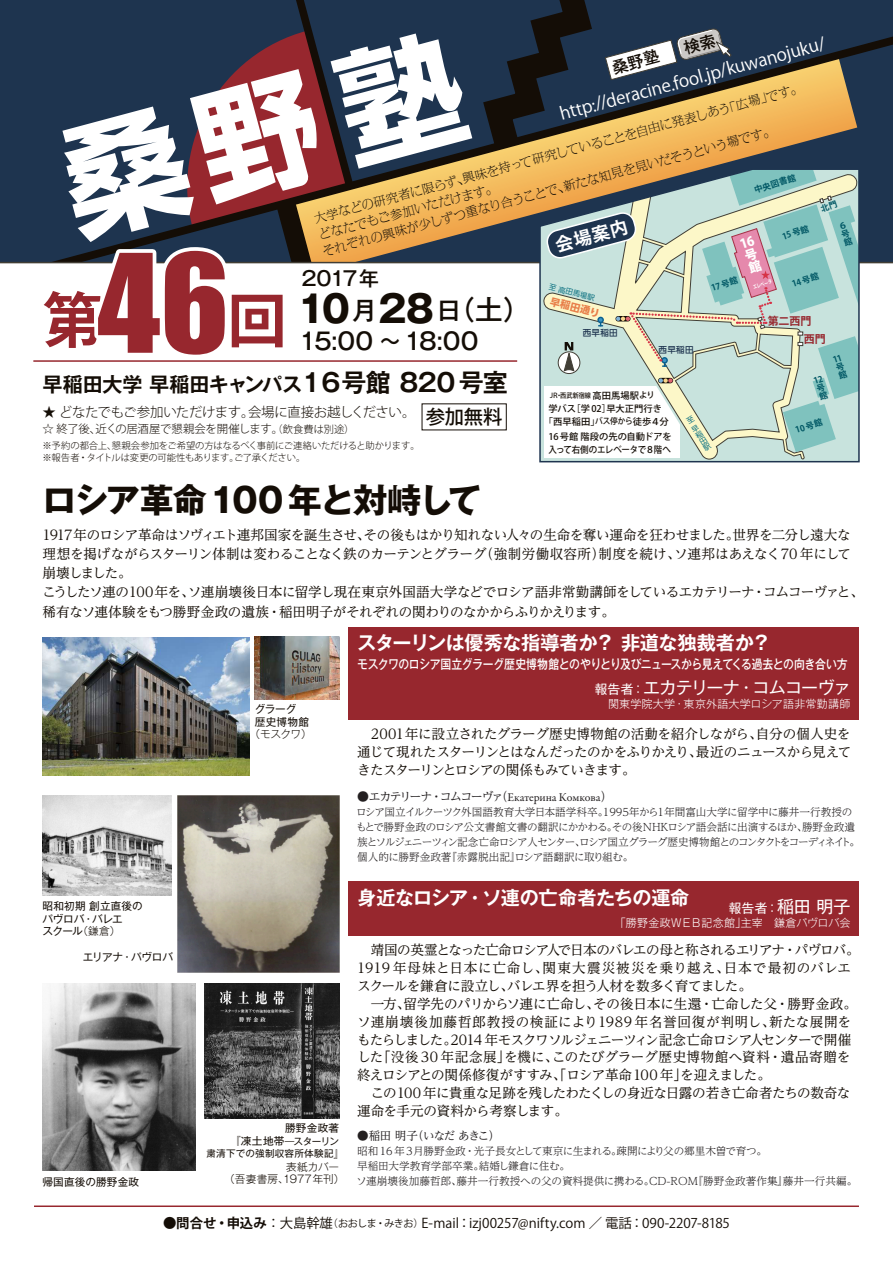
<style>
.page{position:relative;width:893px;height:1263px;background:#fff}
.page>*{position:absolute;margin:0;border:0;box-sizing:border-box;transform-origin:0 0}
.t1{font:126.45px "Impact";color:#97272e}
.t2{font:700 59.85px "Koz Go Pro";color:#97272e}
.t3{font:700 37.35px "Gothic MB101 Pr 6 N";color:#140d06}
.t4{font:700 34.05px "Gothic MB101 Pr 6 N";letter-spacing:-.04em;color:#140d06}
.t5{font:500 23.4px "Gothic MB101 Pr 6 N";letter-spacing:-.05em;color:#140d06}
.t6{font:700 20.1px "Gothic MB101 Pr 6 N De";letter-spacing:-.01em;color:#140d06}
.t7{font:500 19.95px "Gothic MB101 Pr 6 N";letter-spacing:-.05em;color:#140d06}
.t8{font:500 19.35px "Koz Go Pro";color:#140d06}
.t9{font:700 19.2px "Gothic MB101 Pr 6 N De";letter-spacing:-.025em;color:#fff}
.t10{font:700 17.85px "Koz Go Pro";color:#fff}
.t11{font:17.4px "Koz Go Pro";color:#fff}
.t12{font:16.95px "Gothic MB101 Pr 6 N";letter-spacing:-.05em;color:#fff}
.t13{font:13.65px/17.9px "UD Reimin Pr 6 N";letter-spacing:-.035em;color:#140d06}
.t14{font:300 13.5px "Koz Go Pro";letter-spacing:-.035em;color:#140d06}
.t15{font:13.35px "Koz Go Pro";color:#140d06}
.t16{font:500 12.75px "Gothic MB101 Pr 6 N";letter-spacing:-.035em;color:#fff;scale:.85 1}
.t17{font:12.75px "Gothic MB101 Pr 6 N";color:#fff}
.t18{font:800 12.75px/12.8px "Koz Go Pro";color:#fff}
.t19{font:300 11.85px/17px "M News M Pro";color:#140d06}
.t20{font:11.85px "UD Reimin Pr 6 N";letter-spacing:-.125em;color:#231f20}
.t21{font:11.55px "UD Reimin Pr 6 N";letter-spacing:-.095em;color:#231f20}
.t22{font:300 11.4px "Koz Go Pro";letter-spacing:-.03em;color:#140d06}
.t23{font:300 11.1px "Gothic MB101 Pr 6 N";letter-spacing:.015em;color:#fff}
.t24{font:300 11.1px "Gothic MB101 Pr 6 N";letter-spacing:-.005em;color:#fff}
.t25{font:700 10.95px "Koz Go Pro";color:#97272e}
.t26{font:300 10.65px/14.9px "UD Reimin Pr 6 N";letter-spacing:-.06em;color:#231f20}
.t27{font:300 10.65px/14.9px "UD Reimin Pr 6 N";color:#231f20}
.t28{font:10.65px/12.8px "Gothic MB101 Pr 6 N";letter-spacing:.005em;color:#140d06}
.t29{font:300 10.65px/12.8px "Gothic MB101 Pr 6 N";letter-spacing:-.005em;color:#140d06}
.t30{font:10.65px "Gothic MB101 Pr 6 N";letter-spacing:-.03em;color:#140d06}
.t31{font:700 10.05px "UD Shin Go Pr 6 N";color:#e87f4a}
.t32{font:9.6px/12.8px "Gothic MB101 Pr 6 N";letter-spacing:.02em;color:#140d06}
.t33{font:300 9.3px/12.6px "Koz Go Pro";letter-spacing:-.025em;color:#140d06}
.t34{font:500 9.3px/12.9px "Koz Go Pro";letter-spacing:-.005em;color:#140d06;text-align:center}
.t35{font:700 8.55px/8.6px "Koz Go Pro";color:#015865}
.t36{font:500 8.55px "UD Shin Go Pr 6 N";letter-spacing:.03em;color:#1e344f}
.t37{font:7.35px "UD Shin Go Pr 6 N";color:#117483}
.t38{font:500 6.9px "Koz Go Pro";letter-spacing:.005em;color:#140d06;scale:.88 1}
.t39{font:700 5.55px "Koz Go Pro";color:#fff;scale:.75 1}
.s1{font-weight:500;font-size:24.9px}
.s2{font-weight:500;font-size:27.45px}
.s3{font-size:25.05px}
.s4{font-size:9.3px}
.s5{font-size:8.25px}
.s6{font-size:10.2px}
.s7{font-size:12.75px}
.s8{font-weight:300}
.s9{font-size:10.65px}
.s10{font-family:"Garamond Premr Pro"}
.s11{font-size:16.95px}
.s12{font-weight:700}
.s13{font-size:10.05px}
</style>
<div class="page">
<div style="left:0;top:0;width:893px;height:263px;background:#1e344f"></div>
<svg style="left:539px;top:168px;width:321px;height:295px"></svg>
<svg style="left:91px;top:0;width:262px;height:264px;background:#404c59"></svg>
<hr style="left:33px;top:360px;width:484px;height:2px;background:#97272e">
<hr style="left:34px;top:1205px;width:825px;height:2px;background:#97272e">
<div style="left:349px;top:627px;width:510px;height:93px;background:#97272e"></div>
<div style="left:349px;top:881px;width:510px;height:55px;background:#97272e"></div>
<img style="left:43px;top:637px;width:206px;height:139px">
<img style="left:255px;top:636px;width:84px;height:63px">
<img style="left:178px;top:796px;width:161px;height:176px">
<img style="left:43px;top:796px;width:128px;height:99px">
<img style="left:43px;top:984px;width:153px;height:186px">
<img style="left:205px;top:984px;width:134px;height:134px">
<svg style="left:52px;top:24px;width:416px;height:221px;background:#4f3e46"></svg>
<svg style="left:468px;top:0;width:391px;height:452px;background:#a0a598"></svg>
<p class="t11" style="left:557px;top:103px;width:276px;rotate:-15deg">http://deracine.fool.jp/kuwanojuku/</p>
<p class="t19" style="left:312px;top:210px;width:506px;rotate:-15deg">大学などの研究者に限らず、興味を持って研究していることを自由に発表しあう「広場」です。どなたでもご参加いただけます。</p>
<p class="t19" style="left:321px;top:243px;width:469px;rotate:-15deg">それぞれの興味が少しずつ重なり合うことで、新たな知見を見いだそうという場です。</p>
<p class="t35" style="left:753px;top:187px;width:45px;rotate:-18deg">中央図書館</p>
<h3 class="t10" style="left:553px;top:234px;width:75px;rotate:-15deg">会場案内</h3>
<p class="t35" style="left:781px;top:233px;width:29px;rotate:-18deg">15 号館</p>
<p class="t18" style="left:739px;top:239px;width:16px;rotate:-18deg">16号館</p>
<h1 class="t1" style="left:97px;top:205px;width:133px">46</h1>
<h3 class="t7" style="left:302px;top:262px;width:79px">2017年</h3>
<h3 class="t3" style="left:297px;top:278px;width:235px">10<span class="s1">月</span>28<span class="s1">日</span><span class="s2">（土）</span></h3>
<h3 class="t5" style="left:299px;top:322px;width:181px">15:00 ～18:00</h3>
<p class="t35" style="left:791px;top:281px;width:29px;rotate:-18deg">14 号館</p>
<p class="t35" style="left:710px;top:285px;width:29px;rotate:-18deg">17号館</p>
<p class="t39" style="left:752px;top:284px;width:28px;rotate:-18deg">エレベータ</p>
<p class="t37" style="left:551px;top:281px;width:49px;rotate:15deg">至 高田馬場駅</p>
<h2 class="t2" style="left:43px;top:282px;width:246px">第　 回</h2>
<h3 class="t6" style="left:43px;top:367px;width:467px">早稲田大学 早稲田キャンパス<span class="s3">１６号館 820号室</span></h3>
<p class="t31" style="left:552px;top:293px;width:52px;rotate:14deg">早稲田通り</p>
<p class="t36" style="left:583px;top:326px;width:36px">西早稲田</p>
<p class="t25" style="left:768px;top:314px;width:45px">第二西門</p>
<p class="t25" style="left:804px;top:332px;width:24px">西門</p>
<p class="t36" style="left:659px;top:342px;width:36px">西早稲田</p>
<p class="t35" style="left:832px;top:356px;width:11px;rotate:-18deg">11号館</p>
<p class="t35" style="left:813px;top:377px;width:11px;rotate:-18deg">12号館</p>
<p class="t38" style="left:548px;top:391px;width:122px">ＪＲ・西武新宿線 <span class="s4">高田馬場駅</span><span class="s5">より</span></p>
<p class="t34" style="left:544px;top:402px;width:126px">学バス［学 02］早大正門行き「西早稲田」<span class="s5">バス停から</span>徒歩４分</p>
<p class="t34" style="left:548px;top:430px;width:125px;text-align:left">16号館 階段の先の自動ドアを入って右側のエレベータで８階へ</p>
<p class="t14" style="left:43px;top:403px;width:375px">★ どなたでもご参加いただけます。会場に直接お越しください。</p>
<p class="t22" style="left:43px;top:421px;width:314px">☆ 終了後、近くの居酒屋で懇親会を開催します。<span class="s6">（飲食費は別途）</span></p>
<p class="t33" style="left:43px;top:439px;width:379px">※予約の都合上、懇親会参加をご希望の方はなるべく事前にご連絡いただけると助かります。※報告者・タイトルは変更の可能性もあります。ご了承ください。</p>
<h3 class="t8" style="left:426px;top:405px;width:78px">参加無料</h3>
<p class="t35" style="left:794px;top:427px;width:29px;rotate:-18deg">10 号館</p>
<h3 class="t4" style="left:43px;top:471px;width:440px">ロシア革命100 年と対峙して</h3>
<p class="t13" style="left:43px;top:525px;width:823px;line-height:19.2px">1917年のロシア革命はソヴィエト連邦国家を誕生させ、その後もはかり知れない人々の生命を奪い運命を狂わせました。世界を二分し遠大な理想を掲げながらスターリン体制は変わることなく鉄のカーテンとグラーグ（強制労働収容所）制度を続け、ソ連邦はあえなく70 年にして崩壊しました。<br>こうしたソ連の100年を、ソ連崩壊後日本に留学し現在東京外国語大学などでロシア語非常勤講師をしているエカテリーナ・コムコーヴァと、稀有なソ連体験をもつ勝野金政の遺族・稲田明子がそれぞれの関わりのなかからふりかえります。</p>
<h3 class="t9" style="left:357px;top:627px;width:415px">スターリンは優秀な指導者か？ 非道な独裁者か？</h3>
<p class="t16" style="left:357px;top:654px;width:578px">モスクワのロシア国立グラーグ歴史博物館とのやりとり及びニュースから見えてくる過去との向き合い方</p>
<p class="t12" style="left:595px;top:673px;width:257px"><span class="s7">報告者：</span>エカテリーナ・コムコーヴァ</p>
<p class="t23" style="left:608px;top:695px;width:244px">関東学院大学・東京外語大学ロシア語非常勤講師</p>
<p class="t28" style="left:255px;top:702px;width:56px">グラーグ歴史博物館</p>
<p class="t29" style="left:249px;top:727px;width:64px">（モスクワ）</p>
<p class="t13" style="left:357px;top:725px;width:496px;text-align:justify">　2001年に設立されたグラーグ歴史博物館の活動を紹介しながら、自分の個人史を通じて現れたスターリンとはなんだったのかをふりかえり、最近のニュースから見えてきたスターリンとロシアの関係もみていきます。</p>
<p class="t28" style="left:43px;top:899px;width:102px">昭和初期 創立直後のパヴロバ・バレエ<br>スクール<span class="s8">（鎌倉）</span></p>
<p class="t30" style="left:83px;top:948px;width:92px">エリアナ・パヴロバ</p>
<p class="t28" style="left:43px;top:1174px;width:98px">帰国直後の勝野金政</p>
<p class="t28" style="left:285px;top:1121px;width:56px">勝野金政著</p>
<p class="t32" style="left:206px;top:1134px;width:140px;text-indent:24px"><span class="s9">『凍土地帯</span>―スターリン粛清下での強制収容所体験記<span class="s9">』</span></p>
<p class="t29" style="left:224px;top:1159px;width:122px;text-indent:62px">表紙カバー（吾妻書房、1977年刊）</p>
<p class="t20" style="left:357px;top:787px;width:257px">●エカテリーナ・コムコーヴァ（<span class="s10">Екатерина Комкова</span>）</p>
<p class="t26" style="left:356px;top:804px;width:506px">ロシア国立イルクーツク外国語教育大学日本語学科卒。１９９５年から１年間富山大学に留学中に藤井一行教授のもとで勝野金政のロシア公文書館文書の翻訳にかかわる。その後ＮＨＫロシア語会話に出演するほか、勝野金政遺族とソルジェニーツィン記念亡命ロシア人センター、ロシア国立グラーグ歴史博物館とのコンタクトをコーディネイト。個人的に勝野金政著『赤露脱出記』ロシア語翻訳に取り組む。</p>
<h3 class="t9" style="left:357px;top:881px;width:334px">身近なロシア・ソ連の亡命者たちの運命</h3>
<p class="t17" style="left:729px;top:897px;width:123px">報告者：<span class="s11">稲田 明子</span></p>
<p class="t24" style="left:615px;top:914px;width:237px">「勝野金政ＷＥＢ記念館」主宰　鎌倉パヴロバ会</p>
<p class="t13" style="left:357px;top:941px;width:504px;text-indent:14px">靖国の英霊となった亡命ロシア人で日本のバレエの母と称されるエリアナ・パヴロバ。1919 年母妹と日本に亡命し、関東大震災被災を乗り越え、日本で最初のバレエスクールを鎌倉に設立し、バレエ界を担う人材を数多く育てました。<br>　一方、留学先のパリからソ連に亡命し、その後日本に生還・亡命した父・勝野金政。ソ連崩壊後加藤哲郎教授の検証により1989 年名誉回復が判明し、新たな展開をもたらしました。2014 年モスクワソルジェニーツィン記念亡命ロシア人センターで開催した「没後30 年記念展」を機に、このたびグラーグ歴史博物館へ資料・遺品寄贈を終えロシアとの関係修復がすすみ、「ロシア革命100 年」を迎えました。</p>
<p class="t13" style="left:357px;top:1084px;width:495px;text-indent:14px">この100 年に貴重な足跡を残したわたくしの身近な日露の若き亡命者たちの数奇な運命を手元の資料から考察します。</p>
<p class="t21" style="left:357px;top:1126px;width:144px">●稲田 明子（いなだ あきこ）</p>
<p class="t27" style="left:356px;top:1143px;width:503px">昭和 16 年 3月勝野金政・光子長女として東京に生まれる。疎開により父の郷里木曽で育つ。<br>早稲田大学教育学部卒業。結婚し鎌倉に住む。<br>ソ連崩壊後加藤哲郎、藤井一行教授への父の資料提供に携わる。CD-ROM『勝野金政著作集』藤井一行共編。</p>
<p class="t15" style="left:163px;top:1214px;width:568px"><span class="s12">●問合せ・申込み</span> ： 大島幹雄<span class="s13">（おおしま・みきお）</span>E-mail：izj00257@nifty.com ／ 電話：090-2207-8185</p>
</div>
